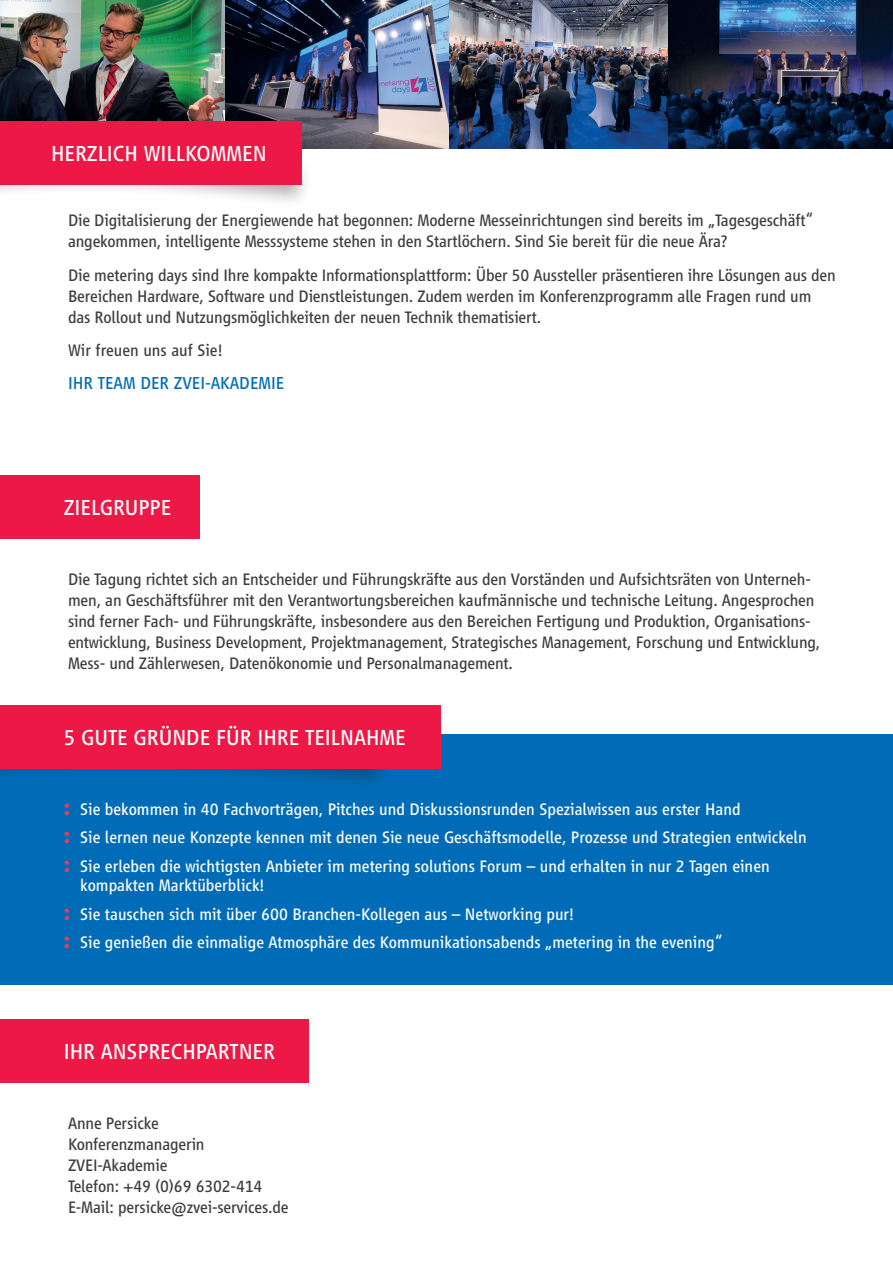
<style>
.page{position:relative;width:893px;height:1263px;background:#fff}
.page>*{position:absolute;margin:0;border:0;box-sizing:border-box;transform-origin:0 0}
.t1{font:22.5px "Vialog LT Std";color:#fff}
.t2{font:18px "Vialog LT Std";color:#006cb7}
.t3{font:17.25px/21px "Vialog LT Std";letter-spacing:-.01em;color:#3e3e3f}
.t4{font:17.25px/28.5px "Vialog LT Std";color:#fff}
.s1{font-weight:700;font-size:22.5px;color:#ee3d53}
</style>
<div class="page">
<div style="left:0;top:734px;width:893px;height:251px;background:#006cb7"></div>
<div style="left:0;top:736px;width:391px;height:56px;background:#231f20;opacity:.35"></div>
<div style="left:0;top:705px;width:440px;height:63px;background:#ed1845"></div>
<div style="left:0;top:475px;width:200px;height:64px;background:#ed1845"></div>
<div style="left:0;top:1019px;width:308px;height:64px;background:#ed1845"></div>
<div style="left:0;top:154px;width:312px;height:55px;background:#231f20;opacity:.35"></div>
<img style="left:449px;top:0;width:220px;height:149px">
<img style="left:224px;top:0;width:225px;height:149px">
<img style="left:669px;top:0;width:224px;height:149px">
<img style="left:0;top:0;width:224px;height:121px">
<div style="left:0;top:121px;width:302px;height:64px;background:#ed1845"></div>
<h1 class="t1" style="left:51px;top:141px;width:47px">Herzlich</h1>
<h1 class="t1" style="left:144px;top:141px;width:13px">willkomme</h1>
<h1 class="t1" style="left:253px;top:141px;width:15px">n</h1>
<p class="t3" style="left:68px;top:210px;width:746px">Die Digitalisierung der Energiewende hat begonnen: Moderne Messeinrichtungen sind bereits im „Tagesgeschäft“ angekommen, intelligente Messsysteme stehen in den Startlöchern. Sind Sie bereit für die neue Ära?</p>
<p class="t3" style="left:68px;top:264px;width:769px">Die metering days sind Ihre kompakte Informationsplattform: Über 50 Aussteller präsentieren ihre Lösungen aus den<br>Bereichen Hardware, Software und Dienstleistungen. Zudem werden im Konferenzprogramm alle Fragen rund um das Rollout und N utzungsmöglichkeiten der neuen Technik thematisiert.</p>
<p class="t3" style="left:68px;top:340px;width:156px">Wir freuen uns auf Sie!</p>
<p class="t2" style="left:68px;top:373px;width:48px">Ihr Team</p>
<p class="t2" style="left:140px;top:373px;width:90px">de r ZVEI-Akademie</p>
<h1 class="t1" style="left:64px;top:495px;width:109px">ZIELGRUPPE</h1>
<p class="t3" style="left:68px;top:569px;width:754px">Die Tagung richtet sich an Entscheider und Führungskräfte aus den Vorständen und Aufsichtsräten von Unterneh&shy;men, an Geschäftsführer mit den Verantwortungsbereichen kaufmännische und technische Leitung. Angesprochen sind ferner Fach- und Führungskräfte, insbesondere aus den Bereichen Fertigung und Produktion, Organisations&shy;entwicklung, Business Development, Projektmanagement, Strategisches Management, Forschung und Entwicklung, Mess- und Zählerwesen, Datenökonomie und Personalmanagement.</p>
<h1 class="t1" style="left:64px;top:725px;width:344px">5 GUTE GRÜN DE FÜR IHRE TEILNAHME</h1>
<p class="t4" style="left:64px;top:795px;width:744px"><span class="s1">:</span> Sie bekommen in 40 Fachvorträgen, Pitches und Diskussionsrunden Spezialwissen aus erster Hand<br><span class="s1">:</span> Sie lernen neue Konzepte kennen mit denen Sie neue Geschäftsmodelle, Prozesse und Strategien entwickeln <span class="s1">:</span> Sie erleben die wichtigsten Anbieter im metering solutions Forum – und erhalten in nur 2 Tagen einen</p>
<p class="t4" style="left:64px;top:871px;width:660px;text-indent:17px">kompakten Marktüberblick!<br><span class="s1">:</span> Sie tauschen sich mit über 600 Branchen-Kollegen aus – Networking pur!<br><span class="s1">:</span> Sie genießen die einmalige Atmosphäre des Kommunikationsabends „metering in the evening“</p>
<h1 class="t1" style="left:64px;top:1039px;width:210px">IHR ANSPRECHPARTN ER</h1>
<p class="t3" style="left:68px;top:1113px;width:222px">Anne Persicke<br>Konferenzmanagerin<br>ZVEI-Akademie<br>Telefon: +49 (0)69 6302-414<br>E-Mail: persicke@zvei-services.de</p>
</div>
